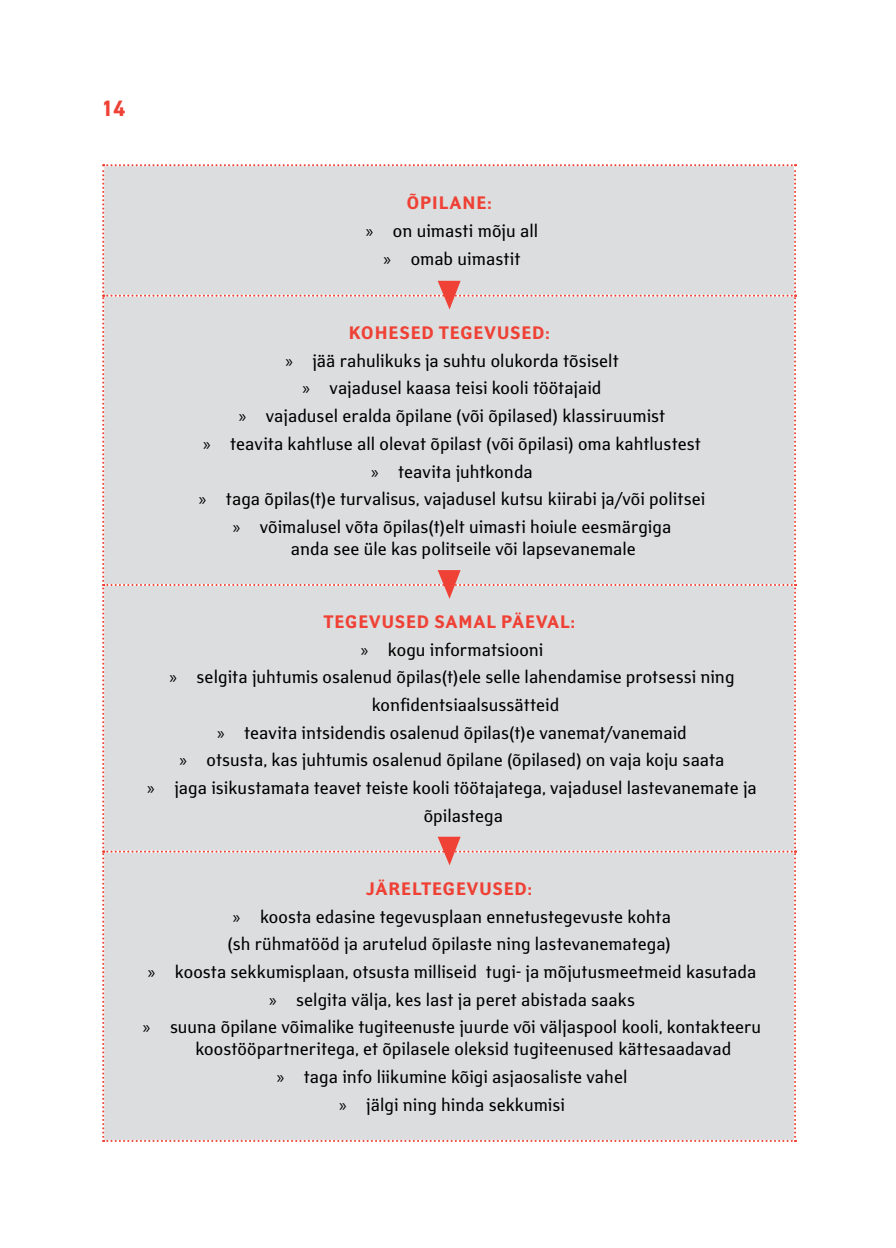
<style>
.page{position:relative;width:896px;height:1248px;background:#fff}
.page>*{position:absolute;margin:0;border:0;box-sizing:border-box;transform-origin:0 0}
.t1{font:700 22px "Yanus";color:#ef4135}
.t2{font:18px/27.6px "Yanus";letter-spacing:.005em;color:#000;text-align:center}
.t3{font:700 18px "Yanus";letter-spacing:.03em;color:#ef4135}
.s1{font-weight:700;color:#ef4135}
.s2{font-family:"Myriad Pro"}
</style>
<div class="page">
<div style="left:102px;top:164px;width:694px;height:977px;background:#dcddde"></div>
<p class="t1" style="left:100px;top:95px;width:27px">14</p>
<p class="t2" style="left:366px;top:189px;width:174px"><span class="s1">ÕPILANE:<br></span><span class="s2">»</span> on uimasti mõju all <span class="s2">»</span> omab uimastit</p>
<p class="t2" style="left:199px;top:319px;width:508px"><span class="s1">KOH ESED TEGEVUSED:<br></span><span class="s2">»</span> jää rahulikuks ja suhtu olukorda tõsiselt<br><span class="s2">»</span> vajadusel kaasa teisi kooli töötajaid<br><span class="s2">»</span> vajadusel eralda õpilane (või õpilased) klassiruumist<br><span class="s2">»</span> teavita kahtluse all olevat õpilast (või õpilasi) oma kahtlustest <span class="s2">»</span> teavita juhtkonda<br><span class="s2">»</span> taga õpilas(t)e turvalisus, vajadusel kutsu kiirabi ja/või politsei <span class="s2">»</span> võimalusel võta õpilas(t)elt uimasti hoiule eesmärgiga</p>
<p class="t2" style="left:291px;top:534px;width:346px">anda see üle kas politseile või lapsevanemale</p>
<p class="t3" style="left:323px;top:611px;width:225px">TEGEVUSED SAMAL PÄEVAL</p>
<p class="t3" style="left:571px;top:611px;width:6px">:</p>
<p class="t2" style="left:361px;top:635px;width:184px"><span class="s2">»</span> kogu informatsiooni</p>
<p class="t2" style="left:169px;top:663px;width:566px"><span class="s2">»</span> selgita juhtumis osalenud õpilas(t)ele selle lahendamise protsessi ning</p>
<p class="t2" style="left:372px;top:691px;width:189px">konfidentsiaalsussätteid</p>
<p class="t2" style="left:217px;top:718px;width:471px"><span class="s2">»</span> teavita intsidendis osalenud õpilas(t)e vanemat/vanemaid</p>
<p class="t2" style="left:179px;top:746px;width:546px"><span class="s2">»</span> otsusta, kas juhtumis osalenud õpilane (õpilased) on vaja koju saata</p>
<p class="t2" style="left:147px;top:774px;width:611px"><span class="s2">»</span> jaga isikustamata teavet teiste kooli töötajatega, vajadusel lastevanemate ja</p>
<p class="t2" style="left:424px;top:801px;width:81px">õpilastega</p>
<p class="t2" style="left:143px;top:874px;width:619px"><span class="s1">JÄRELTEGEVUSED:<br></span><span class="s2">»</span> koosta edasine tegevusplaan ennetustegevuste kohta<br>(sh rühmatööd ja arutelud õpilaste ning lastevanematega)<br><span class="s2">»</span> koosta sekkumisplaan, otsusta milliseid tugi- ja mõjutusmeetmeid kasutada <span class="s2">»</span> selgita välja, kes last ja peret abistada saaks<br><span class="s2">»</span> suuna õpilane võimalike tugiteenuste juurde või väljaspool kooli, kontakteeru</p>
<p class="t2" style="left:195px;top:1035px;width:537px">koostööpartneritega, et õpilasele oleksid tugiteenused kättesaadavad</p>
<p class="t2" style="left:277px;top:1062px;width:352px"><span class="s2">»</span> taga info liikumine kõigi asjaosaliste vahel</p>
<p class="t2" style="left:339px;top:1090px;width:227px"><span class="s2">»</span> jälgi ning hinda sekkumisi</p>
</div>
